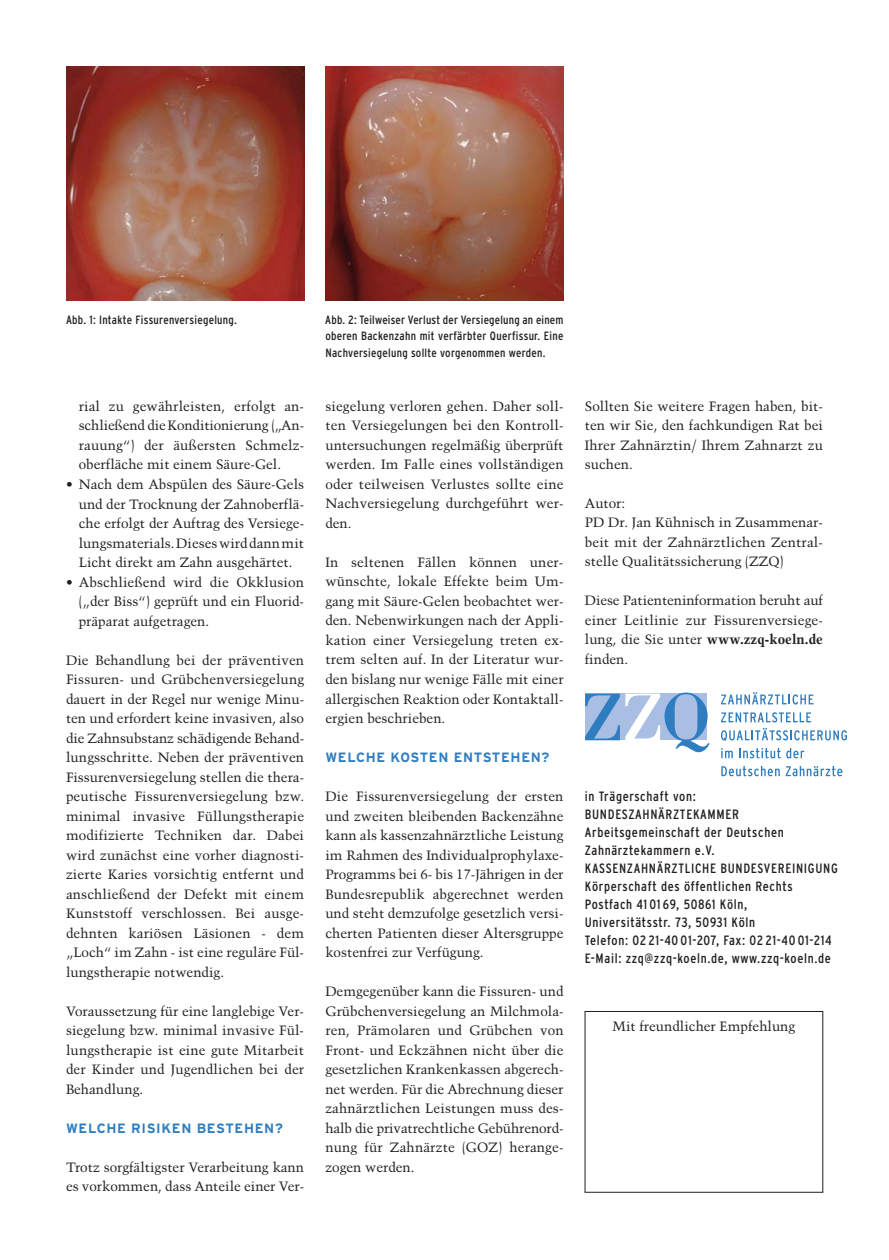
<style>
.page{position:relative;width:889px;height:1260px;background:#fff}
.page>*{position:absolute;margin:0;border:0;box-sizing:border-box;transform-origin:0 0}
.t1{font:13.5px/19.5px "Trump Mediaeval";color:#231f20;text-align:justify}
.t2{font:condensed 13.5px/17.9px "Interstate DW";letter-spacing:.05em;color:#231f20}
.t3{font:700 13.5px "Interstate DW";letter-spacing:.05em;color:#2f7dc1}
.t4{font:condensed 12px/16.5px "Interstate";letter-spacing:.025em;color:#231f20;text-align:justify}
.s1{font-weight:700}
</style>
<div class="page">
<img style="left:66px;top:66px;width:238px;height:234px">
<img style="left:325px;top:66px;width:238px;height:234px">
<svg style="left:585px;top:692px;width:125px;height:60px"></svg>
<svg style="left:721px;top:766px;width:59px;height:10px"></svg>
<svg style="left:786px;top:766px;width:56px;height:10px"></svg>
<svg style="left:721px;top:748px;width:12px;height:10px"></svg>
<svg style="left:739px;top:748px;width:65px;height:10px"></svg>
<svg style="left:721px;top:728px;width:126px;height:12px"></svg>
<svg style="left:721px;top:712px;width:90px;height:10px"></svg>
<svg style="left:721px;top:692px;width:92px;height:12px"></svg>
<p class="t4" style="left:66px;top:312px;width:172px">Abb. 1: Intakte Fissurenversiegelung.</p>
<p class="t4" style="left:325px;top:312px;width:240px">Abb. 2: Teilweiser Verlust der Versiegelung an einem oberen Backenzahn mit verfärbter Querfissur. Eine Nachversiegelung sollte vorgenommen werden.</p>
<p class="t1" style="left:79px;top:397px;width:227px">rial zu gewährleisten, erfolgt an&shy;schließend dieKonditionierung („An&shy;rauung“) der äußersten Schmelz&shy;oberfläche mit einem Säure-Gel.</p>
<p class="t1" style="left:79px;top:475px;width:227px;text-indent:-13px">• Nach dem Abspülen des Säure-Gels und der Trocknung der Zahnoberflä&shy;che erfolgt der Auftrag des Versiege&shy;lungsmaterials.Dieseswirddannmit Licht direkt am Zahn ausgehärtet.</p>
<p class="t1" style="left:79px;top:573px;width:227px;text-indent:-13px">• Abschließend wird die Okklusion („der Biss“) geprüft und ein Fluorid&shy;präparat aufgetragen.</p>
<p class="t1" style="left:66px;top:651px;width:240px">Die Behandlung bei der präventiven Fissuren- und Grübchenversiegelung dauert in der Regel nur wenige Minu&shy;ten und erfordert keine invasiven, also die Zahnsubstanz schädigende Behand&shy;lungsschritte. Neben der präventiven Fissurenversiegelung stellen die thera&shy;peutische Fissurenversiegelung bzw. minimal invasive Füllungstherapie modifizierte Techniken dar. Dabei wird zunächst eine vorher diagnosti&shy;zierte Karies vorsichtig entfernt und anschließend der Defekt mit einem Kunststoff verschlossen. Bei ausge&shy;dehnten kariösen Läsionen - dem „Loch“ im Zahn - ist eine reguläre Fül&shy;lungstherapie notwendig.</p>
<p class="t1" style="left:66px;top:1002px;width:240px">Voraussetzung für eine langlebige Ver&shy;siegelung bzw. minimal invasive Fül&shy;lungstherapie ist eine gute Mitarbeit der Kinder und Jugendlichen bei der Behandlung.</p>
<p class="t3" style="left:66px;top:1122px;width:218px">WELCHE RISIKEN BESTEHEN?</p>
<p class="t1" style="left:66px;top:1158px;width:240px">Trotz sorgfältigster Verarbeitung kann es vorkommen, dass Anteile einer Ver-</p>
<p class="t1" style="left:325px;top:397px;width:240px">siegelung verloren gehen. Daher soll&shy;ten Versiegelungen bei den Kontroll&shy;untersuchungen regelmäßig überprüft werden. Im Falle eines vollständigen oder teilweisen Verlustes sollte eine Nachversiegelung durchgeführt wer&shy;den.</p>
<p class="t1" style="left:325px;top:553px;width:240px">In seltenen Fällen können uner&shy;wünschte, lokale Effekte beim Um&shy;gang mit Säure-Gelen beobachtet wer&shy;den. Nebenwirkungen nach der Appli&shy;kation einer Versiegelung treten ex&shy;trem selten auf. In der Literatur wur&shy;den bislang nur wenige Fälle mit einer allergischen Reaktion oder Kontaktall&shy;ergien beschrieben.</p>
<p class="t3" style="left:325px;top:752px;width:225px">WELCHE KOSTEN ENTSTEHEN?</p>
<p class="t1" style="left:325px;top:787px;width:240px">Die Fissurenversiegelung der ersten und zweiten bleibenden Backenzähne kann als kassenzahnärztliche Leistung im Rahmen des Individualprophylaxe-Programms bei 6- bis 17-Jährigen in der Bundesrepublik abgerechnet werden und steht demzufolge gesetzlich versi&shy;cherten Patienten dieser Altersgruppe kostenfrei zur Verfügung.</p>
<p class="t1" style="left:325px;top:982px;width:240px">Demgegenüber kann die Fissuren- und Grübchenversiegelung an Milchmola&shy;ren, Prämolaren und Grübchen von Front- und Eckzähnen nicht über die gesetzlichen Krankenkassen abgerech&shy;net werden. Für die Abrechnung dieser zahnärztlichen Leistungen muss des&shy;halb die privatrechtliche Gebührenord&shy;nung für Zahnärzte (GOZ) herange&shy;zogen werden.</p>
<p class="t1" style="left:585px;top:397px;width:240px">Sollten Sie weitere Fragen haben, bit&shy;ten wir Sie, den fachkundigen Rat bei Ihrer Zahnärztin/ Ihrem Zahnarzt zu suchen.</p>
<p class="t1" style="left:585px;top:494px;width:240px;text-align:left">Autor:<br>PD Dr. Jan Kühnisch in Zusammenar&shy;beit mit der Zahnärztlichen Zentral&shy;stelle Qualitätssicherung (ZZQ)</p>
<p class="t1" style="left:585px;top:591px;width:240px">Diese Patienteninformation beruht auf einer Leitlinie zur Fissurenversiege&shy;lung, die Sie unter <span class="s1">www.zzq-koeln.de </span>finden.</p>
<p class="t2" style="left:585px;top:788px;width:255px">in Trägerschaft von:<br>BUNDESZAHNÄRZTEKAMMER Arbeitsgemeinschaft der Deutschen Zahnärztekammern e.V.<br>KASSENZAHNÄRZTLICHE BUNDESVEREINIGUNG Körperschaft des öffentlichen Rechts Postfach 41 01 69, 50861 Köln,<br>Universitätsstr. 73, 50931 Köln<br>Telefon: 02 21-40 01-207, Fax: 02 21-40 01-214<br>E-Mail: zzq@zzq-koeln.de, www.zzq-koeln.de</p>
<p class="t1" style="left:612px;top:1017px;width:184px">Mit freundlicher Empfehlung</p>
</div>
